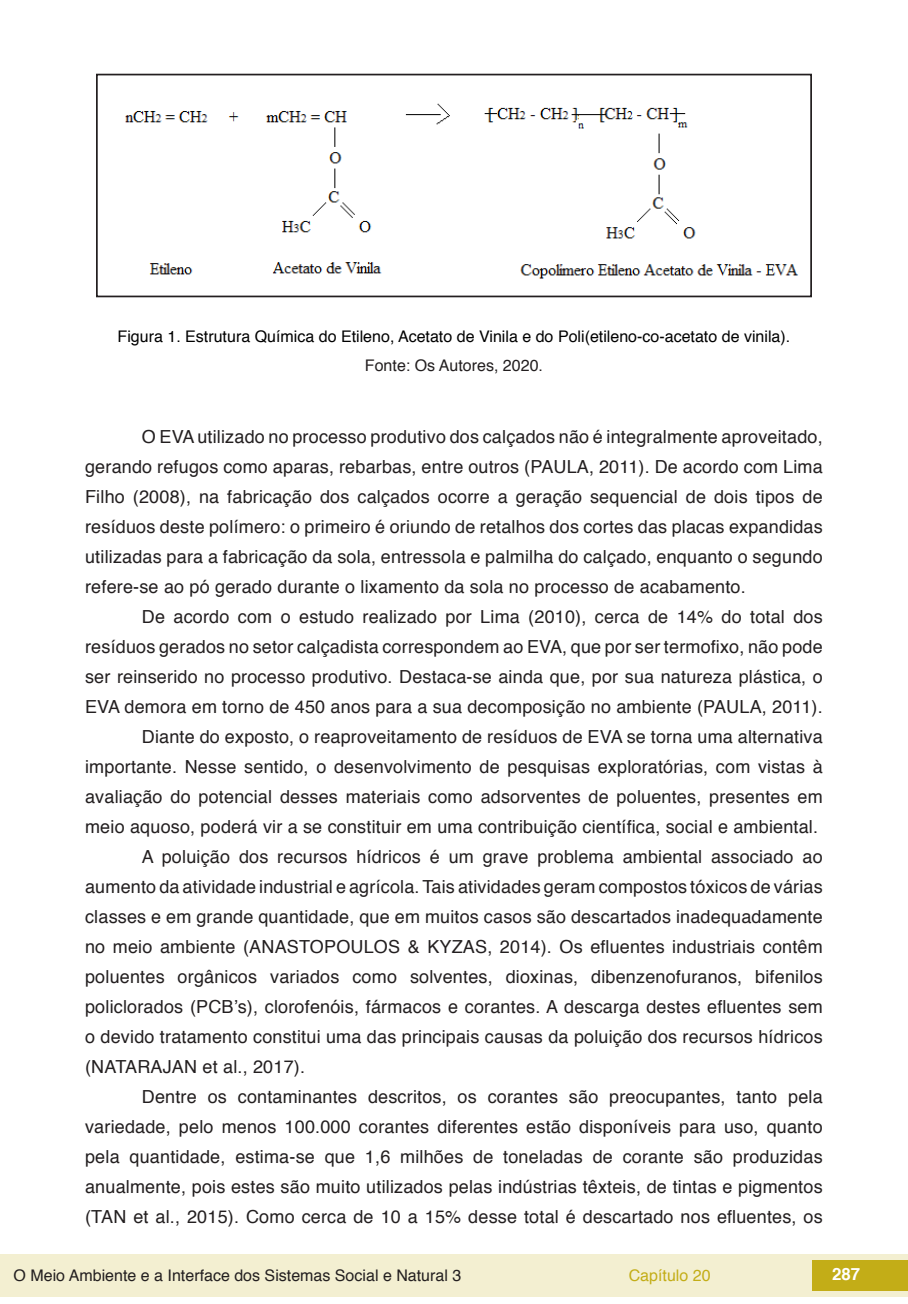
<style>
.page{position:relative;width:908px;height:1304px;background:#fff}
.page>*{position:absolute;margin:0;border:0;box-sizing:border-box;transform-origin:0 0}
.txt{font:18px/30px "Helvetica";letter-spacing:.01em;color:#231f20;text-align:justify}
.t1{font:700 16.8px "Helvetica";color:#fff}
.info_tab_graf_imag{font:16px "Helvetica";color:#000}
.fonte_tab_gra_imag{font:16px "Helvetica";color:#231f20}
.t2{font:16px "Helvetica";color:#c3ad17}
</style>
<div class="page">
<div style="left:0;top:1254px;width:906px;height:43px;background:#f3efd1"></div>
<div style="left:812px;top:1261px;width:95px;height:30px;background:#c3ad17"></div>
<img style="left:125px;top:103px;width:674px;height:176px">
<div style="left:96px;top:74px;width:715px;height:223px;border:2px solid #231f20"></div>
<p class="info_tab_graf_imag" style="left:118px;top:324px;width:674px">Figura 1. Estrutura Química do Etileno, Acetato de Vinila e do Poli(etileno-co-acetato de vinila).</p>
<p class="fonte_tab_gra_imag" style="left:365px;top:353px;width:179px">Fonte: Os Autores, 2020.</p>
<p class="txt" style="left:85px;top:422px;width:738px;text-indent:57px">O EVA utilizado no processo produtivo dos calçados não é integralmente aproveitado, gerando refugos como aparas, rebarbas, entre outros (PAULA, 2011). De acordo com Lima Filho (2008), na fabricação dos calçados ocorre a geração sequencial de dois tipos de resíduos deste polímero: o primeiro é oriundo de retalhos dos cortes das placas expandidas utilizadas para a fabricação da sola, entressola e palmilha do calçado, enquanto o segundo refere-se ao pó gerado durante o lixamento da sola no processo de acabamento.</p>
<p class="txt" style="left:85px;top:602px;width:738px;text-indent:57px">De acordo com o estudo realizado por Lima (2010), cerca de 14% do total dos resíduos gerados no setor calçadista correspondem ao EVA, que por ser termofixo, não pode ser reinserido no processo produtivo. Destaca-se ainda que, por sua natureza plástica, o EVA demora em torno de 450 anos para a sua decomposição no ambiente (PAULA, 2011).</p>
<p class="txt" style="left:85px;top:722px;width:738px;text-indent:57px">Diante do exposto, o reaproveitamento de resíduos de EVA se torna uma alternativa importante. Nesse sentido, o desenvolvimento de pesquisas exploratórias, com vistas à avaliação do potencial desses materiais como adsorventes de poluentes, presentes em meio aquoso, poderá vir a se constituir em uma contribuição científica, social e ambiental.</p>
<p class="txt" style="left:85px;top:842px;width:738px;text-indent:57px">A poluição dos recursos hídricos é um grave problema ambiental associado ao aumento da atividade industrial e agrícola. Tais atividades geram compostos tóxicos de várias classes e em grande quantidade, que em muitos casos são descartados inadequadamente no meio ambiente (ANASTOPOULOS &amp; KYZAS, 2014). Os efluentes industriais contêm poluentes orgânicos variados como solventes, dioxinas, dibenzenofuranos, bifenilos policlorados (PCB’s), clorofenóis, fármacos e corantes. A descarga destes efluentes sem o devido tratamento constitui uma das principais causas da poluição dos recursos hídricos (NATARAJAN et al., 2017).</p>
<p class="txt" style="left:85px;top:1082px;width:738px;text-indent:57px">Dentre os contaminantes descritos, os corantes são preocupantes, tanto pela variedade, pelo menos 100.000 corantes diferentes estão disponíveis para uso, quanto pela quantidade, estima-se que 1,6 milhões de toneladas de corante são produzidas anualmente, pois estes são muito utilizados pelas indústrias têxteis, de tintas e pigmentos (TAN et al., 2015). Como cerca de 10 a 15% desse total é descartado nos efluentes, os</p>
<p class="fonte_tab_gra_imag" style="left:14px;top:1263px;width:449px">O Meio Ambiente e a Interface dos Sistemas Social e Natural 3</p>
<p class="t2" style="left:628px;top:1263px;width:83px">Capítulo 20</p>
<p class="t1" style="left:831px;top:1261px;width:30px">287</p>
</div>
